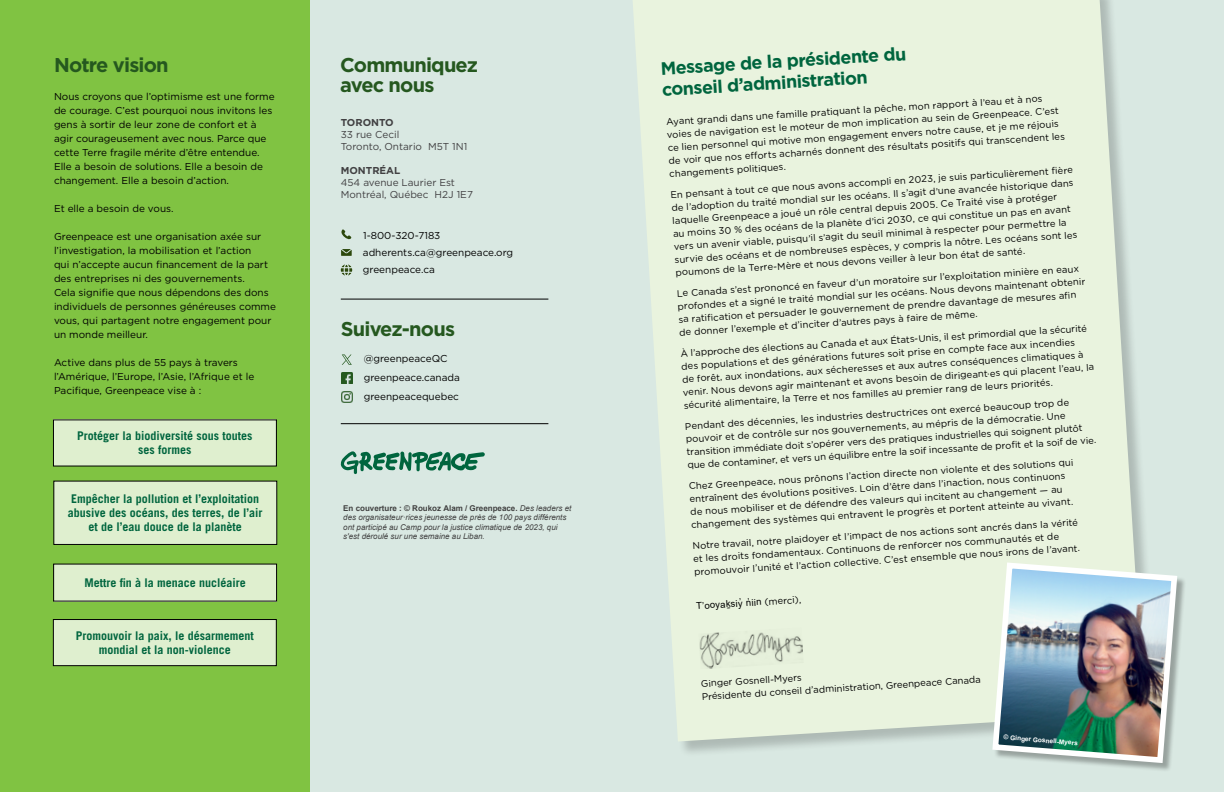
<style>
.page{position:relative;width:1224px;height:792px;background:#d9e8e2}
.page>*{position:absolute;margin:0;border:0;box-sizing:border-box;transform-origin:0 0}
.t1{font:700 20px/20px "Gotham";letter-spacing:-.04em;color:#25581f}
.t2{font:700 18px/20.8px "Gotham";color:#00653e}
.t3{font:700 12px/14px "Trade Gothic LT Std";color:#00653e;text-align:center}
.t4{font:10px/14px "Gotham";color:#000}
.t5{font:10px/12px "Gotham";color:#414042}
.t6{font:700 10px "Gotham";color:#414042}
.t7{font:9.5px/12.9px "Gotham";color:#000}
.t8{font:9.5px "Arial";color:#000}
.t9{font:italic 8px/9.6px "Arial";color:#404040}
.t10{font:700 6.5px "Arial";color:#fff}
.s1{font-weight:700;font-style:normal}
.s2{font-family:"Gotham"}
</style>
<div class="page">
<div style="left:0;top:0;width:310px;height:792px;background:#80c342"></div>
<div style="left:632px;top:0;width:528px;height:757px;background:#000;opacity:.2"></div>
<svg style="left:633px;top:0;width:511px;height:741px;fill:#e9f3de"></svg>
<svg style="left:341px;top:373px;width:11px;height:11px"></svg>
<svg style="left:341px;top:391px;width:11px;height:11px"></svg>
<img style="left:698px;top:627px;width:106px;height:42px">
<div style="left:994px;top:563px;width:193px;height:209px;background:#000;opacity:.3"></div>
<img style="left:989px;top:559px;width:191px;height:207px">
<svg style="left:342px;top:354px;width:10px;height:11px"></svg>
<hr style="left:341px;top:424px;width:207px;height:1px;background:#000">
<hr style="left:341px;top:299px;width:207px;height:1px;background:#000">
<svg style="left:341px;top:229px;width:10px;height:11px"></svg>
<svg style="left:341px;top:249px;width:11px;height:7px"></svg>
<svg style="left:341px;top:264px;width:11px;height:12px"></svg>
<div style="left:54px;top:481px;width:223px;height:63px;background:#dfefcf"></div>
<div style="left:54px;top:481px;width:223px;height:64px;border:1px solid #000"></div>
<div style="left:54px;top:564px;width:223px;height:37px;background:#dfefcf"></div>
<div style="left:53px;top:420px;width:223px;height:46px;background:#dfefcf"></div>
<div style="left:53px;top:620px;width:223px;height:46px;background:#dfefcf"></div>
<div style="left:53px;top:619px;width:223px;height:47px;border:1px solid #000"></div>
<svg style="left:341px;top:451px;width:144px;height:23px"></svg>
<h1 class="t1" style="left:54px;top:55px;width:116px">Notre vision</h1>
<p class="t4" style="left:54px;top:89px;width:222px">Nous croyons que l’optimisme est une forme de courage. C’est pourquoi nous invitons les gens à sortir de leur zone de confort et à agir courageusement avec nous. Parce que cette Terre fragile mérite d’être entendue.<br>Elle a besoin de solutions. Elle a besoin de changement. Elle a besoin d’action.</p>
<p class="t4" style="left:54px;top:201px;width:121px">Et elle a besoin de vous.</p>
<p class="t4" style="left:54px;top:229px;width:224px">Greenpeace est une organisation axée sur l’investigation, la mobilisation et l’action<br>qui n’accepte aucun financement de la part des entreprises ni des gouvernements.<br>Cela signifie que nous dépendons des dons individuels de personnes généreuses comme vous, qui partagent notre engagement pour un monde meilleur.</p>
<p class="t4" style="left:54px;top:355px;width:202px">Active dans plus de 55 pays à travers l’Amérique, l’Europe, l’Asie, l’Afrique et le<br>Pacifique, Greenpeace vise à :</p>
<p class="t3" style="left:77px;top:429px;width:177px">Protéger la biodiversité sous toutes ses formes</p>
<p class="t3" style="left:68px;top:492px;width:196px">Empêcher la pollution et l’exploitation abusive des océans, des terres, de l’air et de l’eau douce de la planète</p>
<p class="t3" style="left:84px;top:575px;width:163px">Mettre fin à la menace nucléaire</p>
<p class="t3" style="left:76px;top:628px;width:179px">Promouvoir la paix, le désarmement mondial et la non-violence</p>
<h1 class="t1" style="left:340px;top:55px;width:139px">Communiquez avec nous</h1>
<p class="t6" style="left:341px;top:116px;width:54px">TORONTO</p>
<p class="t5" style="left:341px;top:128px;width:128px">33 rue Cecil<br>Toronto, Ontario M5T 1N1</p>
<p class="t6" style="left:341px;top:164px;width:61px">MONTRÉAL</p>
<p class="t5" style="left:341px;top:176px;width:134px">454 avenue Laurier Est<br>Montréal, Québec H2J 1E7</p>
<p class="t4" style="left:363px;top:227px;width:152px;line-height:17.1px">1-800-320-7183 adherents.ca@greenpeace.org greenpeace.ca</p>
<h1 class="t1" style="left:341px;top:318px;width:116px">Suivez-nous</h1>
<p class="t4" style="left:364px;top:349px;width:98px;line-height:18.7px">@greenpeaceQC greenpeace.canada greenpeacequebec</p>
<p class="t9" style="left:343px;top:503px;width:230px"><span class="s1">En couverture : © Roukoz Alam / Greenpeace.</span> Des leaders et des organisateur·rices jeunesse de près de 100 pays différents ont participé au Camp pour la justice climatique de 2023, qui s'est déroulé sur une semaine au Liban.</p>
<h2 class="t2" style="left:660px;top:59px;width:248px;rotate:-4deg">Message de la présidente du conseil d’administration</h2>
<p class="t7" style="left:666px;top:116px;width:398px;rotate:-4deg">Ayant grandi dans une famille pratiquant la pêche, mon rapport à l’eau et à nos voies de navigation est le moteur de mon implication au sein de Greenpeace. C’est ce lien personnel qui motive mon engagement envers notre cause, et je me réjouis de voir que nos eff orts acharnés donnent des résultats positifs qui transcendent les</p>
<p class="t7" style="left:669px;top:168px;width:118px;rotate:-4deg">changements politiques.</p>
<p class="t7" style="left:670px;top:190px;width:405px;rotate:-4deg">En pensant à tout ce que nous avons accompli en 2023, je suis particulièrement fi ère de l’adoption du traité mondial sur les océans. Il s’agit d’une avancée historique dans laquelle Greenpeace a joué un rôle central depuis 2005. Ce Traité vise à protéger<br>au moins 30 % des océans de la planète d’ici 2030, ce qui constitue un pas en avant vers un avenir viable, puisqu’il s’agit du seuil minimal à respecter pour permettre la survie des océans et de nombreuses espèces, y compris la nôtre. Les océans sont les poumons de la Terre-Mère et nous devons veiller à leur bon état de santé.</p>
<p class="t7" style="left:676px;top:289px;width:410px;rotate:-4deg">Le Canada s’est prononcé en faveur d’un moratoire sur l’exploitation minière en eaux profondes et a signé le traité mondial sur les océans. Nous devons maintenant obtenir sa ratifi cation et persuader le gouvernement de prendre davantage de mesures afi n de donner l’exemple et d’inciter d’autres pays à faire de même.</p>
<p class="t7" style="left:680px;top:348px;width:414px;rotate:-4deg">À l’approche des élections au Canada et aux États-Unis, il est primordial que la sécurité des populations et des générations futures soit prise en compte face aux incendies<br>de forêt, aux inondations, aux sécheresses et aux autres conséquences climatiques à venir. Nous devons agir maintenant et avons besoin de dirigeant·es qui placent l’eau, la sécurité alimentaire, la Terre et nos familles au premier rang de leurs priorités.</p>
<p class="t7" style="left:684px;top:421px;width:411px;rotate:-4deg">Pendant des décennies, les industries destructrices ont exercé beaucoup trop de pouvoir et de contrôle sur nos gouvernements, au mépris de la démocratie. Une transition immédiate doit s’opérer vers des pratiques industrielles qui soignent plutôt que de contaminer, et vers un équilibre entre la soif incessante de profi t et la soif de vie.</p>
<p class="t7" style="left:688px;top:481px;width:387px;rotate:-4deg">Chez Greenpeace, nous prônons l’action directe non violente et des solutions qui entraînent des évolutions positives. Loin d’être dans l’inaction, nous continuons de nous mobiliser et de défendre des valeurs qui incitent au changement — au changement des systèmes qui entravent le progrès et portent atteinte au vivant.</p>
<p class="t7" style="left:692px;top:541px;width:388px;rotate:-4deg">Notre travail, notre plaidoyer et l’impact de nos actions sont ancrés dans la vérité et les droits fondamentaux. Continuons de renforcer nos communautés et de promouvoir l’unité et l’action collective. C’est ensemble que nous irons de l’avant.</p>
<p class="t8" style="left:696px;top:600px;width:107px;rotate:-4deg">T’ooyaḵsiy̓ n̓iin <span class="s2">(merci),</span></p>
<p class="t7" style="left:700px;top:677px;width:281px;line-height:13.7px;rotate:-4deg">Ginger Gosnell-Myers<br>Présidente du conseil d’administration, Greenpeace Canada</p>
<p class="t10" style="left:1004px;top:733px;width:76px;rotate:4deg">© Ginger Gosnell-Myers</p>
</div>
